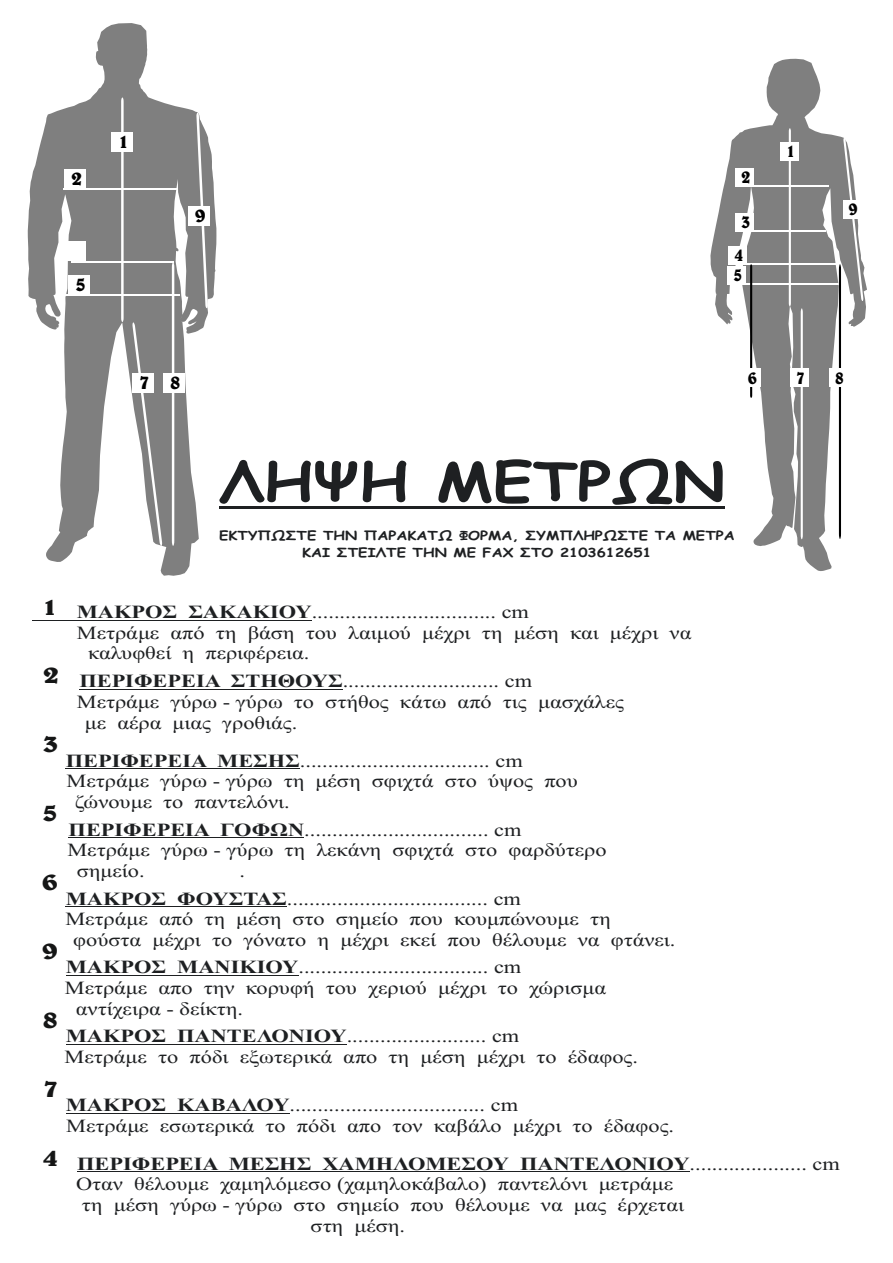
<style>
.page{position:relative;width:893px;height:1263px;background:#fff}
.page>*{position:absolute;margin:0;border:0;box-sizing:border-box;transform-origin:0 0}
.t1{font:700 53.25px "Comic Sans MS";color:#1e2022;scale:1.2 1}
.t2{font:700 25.65px "Belwe BT";color:#151616;scale:1.2 1}
.t3{font:700 25.65px "Belwe BT";color:#151616;scale:1.21 1}
.t4{font:700 20.7px "Belwe BT";color:#000}
.t5{font:700 19.2px/20px "Belwe BT";color:#000;scale:.91 1}
.t6{font:18.6px/20.5px "Times New Roman";color:#1e2022;scale:1.2 1}
.t7{font:700 18.6px "Times New Roman";color:#1e2022;scale:1.2 1}
.t8{font:700 12.45px/17.4px "Comic Sans MS";color:#1e2022;text-align:center;scale:1.2 1}
.s1{font-weight:700}
.s2{font-weight:400}
</style>
<div class="page">
<hr style="left:66px;top:906px;width:221px;height:1px;background:#1e2022">
<hr style="left:66px;top:975px;width:232px;height:1px;background:#1e2022">
<hr style="left:66px;top:1044px;width:281px;height:1px;background:#1e2022">
<hr style="left:66px;top:1113px;width:224px;height:1px;background:#1e2022">
<hr style="left:69px;top:837px;width:235px;height:1px;background:#1e2022">
<hr style="left:66px;top:768px;width:234px;height:1px;background:#1e2022">
<hr style="left:32px;top:620px;width:280px;height:1px;background:#1e2022">
<hr style="left:79px;top:689px;width:264px;height:1px;background:#1e2022">
<hr style="left:77px;top:1171px;width:613px;height:1px;background:#1e2022">
<hr style="left:220px;top:506px;width:505px;height:2px;background:#1e2022">
<img style="left:710px;top:59px;width:157px;height:512px">
<hr style="left:752px;top:230px;width:73px;height:2px;background:#fff">
<hr style="left:751px;top:185px;width:78px;height:2px;background:#fff">
<hr style="left:729px;top:263px;width:107px;height:2px;background:#fff">
<hr style="left:729px;top:284px;width:110px;height:1px;background:#fff">
<svg style="left:789px;top:128px;width:2px;height:178px"></svg>
<svg style="left:801px;top:308px;width:2px;height:231px"></svg>
<svg style="left:750px;top:264px;width:2px;height:134px"></svg>
<svg style="left:839px;top:138px;width:24px;height:401px"></svg>
<div style="left:780px;top:142px;width:19px;height:19px;background:#fff"></div>
<div style="left:735px;top:168px;width:19px;height:18px;background:#fff"></div>
<div style="left:742px;top:369px;width:19px;height:18px;background:#fff"></div>
<div style="left:790px;top:369px;width:19px;height:18px;background:#fff"></div>
<div style="left:829px;top:369px;width:19px;height:18px;background:#fff"></div>
<div style="left:843px;top:200px;width:18px;height:18px;background:#fff"></div>
<div style="left:728px;top:246px;width:19px;height:19px;background:#fff"></div>
<div style="left:727px;top:266px;width:19px;height:19px;background:#fff"></div>
<div style="left:735px;top:213px;width:19px;height:19px;background:#fff"></div>
<img style="left:28px;top:23px;width:188px;height:553px">
<hr style="left:71px;top:261px;width:103px;height:1px;background:#fff">
<hr style="left:64px;top:188px;width:114px;height:2px;background:#fff">
<hr style="left:65px;top:294px;width:114px;height:2px;background:#fff">
<svg style="left:121px;top:97px;width:3px;height:225px"></svg>
<svg style="left:172px;top:262px;width:2px;height:284px"></svg>
<svg style="left:132px;top:322px;width:30px;height:224px"></svg>
<svg style="left:196px;top:113px;width:12px;height:195px"></svg>
<div style="left:111px;top:132px;width:22px;height:20px;background:#fff"></div>
<div style="left:64px;top:169px;width:22px;height:20px;background:#fff"></div>
<div style="left:132px;top:373px;width:22px;height:19px;background:#fff"></div>
<div style="left:188px;top:206px;width:22px;height:20px;background:#fff"></div>
<div style="left:163px;top:373px;width:22px;height:19px;background:#fff"></div>
<div style="left:68px;top:275px;width:22px;height:20px;background:#fff"></div>
<div style="left:64px;top:242px;width:22px;height:19px;background:#fff"></div>
<p class="t4" style="left:71px;top:169px;width:12px">2</p>
<p class="t4" style="left:118px;top:132px;width:12px">1</p>
<p class="t4" style="left:75px;top:276px;width:12px">5</p>
<p class="t4" style="left:195px;top:207px;width:12px">9</p>
<p class="t5" style="left:741px;top:168px;width:12px">2</p>
<p class="t5" style="left:741px;top:213px;width:12px">3</p>
<p class="t5" style="left:733px;top:246px;width:13px">4<br>5</p>
<p class="t5" style="left:786px;top:142px;width:12px">1</p>
<p class="t5" style="left:849px;top:200px;width:12px">9</p>
<p class="t4" style="left:139px;top:373px;width:12px">7</p>
<p class="t4" style="left:170px;top:373px;width:12px">8</p>
<p class="t5" style="left:748px;top:369px;width:12px">6</p>
<p class="t5" style="left:796px;top:369px;width:12px">7</p>
<p class="t5" style="left:835px;top:369px;width:12px">8</p>
<h2 class="t2" style="left:42px;top:596px;width:15px">1</h2>
<h2 class="t2" style="left:43px;top:664px;width:15px">2</h2>
<h1 class="t1" style="left:220px;top:458px;width:423px">ΛΗΨΗ ΜΕΤΡΩΝ</h1>
<p class="t8" style="left:219px;top:528px;width:431px">ΕΚΤΥΠΩΣΤΕ ΤΗΝ ΠΑΡΑΚΑΤΩ ΦΟΡΜΑ, ΣΥΜΠΛΗΡΩΣΤΕ ΤΑ ΜΕΤΡΑ<br>ΚΑΙ ΣΤΕΙΛΤΕ ΤΗΝ ΜΕ FAX ΣΤΟ 2103612651</p>
<p class="t6" style="left:77px;top:603px;width:378px"><span class="s1">ΜΑΚΡΟΣ ΣΑΚΑΚΙΟΥ</span>................................. cm</p>
<p class="t6" style="left:77px;top:624px;width:514px">Μετράμε από τη βάση του λαιμού μέχρι τη μέση και μέχρι να</p>
<p class="t6" style="left:88px;top:645px;width:186px">καλυφθεί η περιφέρεια.</p>
<p class="t6" style="left:79px;top:673px;width:379px"><span class="s1">ΠΕΡΙΦΕΡΕΙΑ ΣΤΗΘΟΥΣ</span>............................ cm</p>
<p class="t6" style="left:77px;top:693px;width:457px">Μετράμε γύρω - γύρω το στήθος κάτω από τις μασχάλες</p>
<p class="t6" style="left:85px;top:714px;width:179px">με αέρα μιας γροθιάς.</p>
<h2 class="t2" style="left:42px;top:733px;width:15px">3</h2>
<p class="t6" style="left:66px;top:752px;width:382px"><span class="s1">ΠΕΡΙΦΕΡΕΙΑ ΜΕΣΗΣ</span>.................................. cm</p>
<p class="t6" style="left:67px;top:772px;width:428px">Μετράμε γύρω - γύρω τη μέση σφιχτά στο ύψος που</p>
<p class="t6" style="left:75px;top:793px;width:180px">ζώνουμε το παντελόνι.</p>
<h2 class="t3" style="left:42px;top:801px;width:15px">5</h2>
<p class="t6" style="left:69px;top:821px;width:379px"><span class="s1">ΠΕΡΙΦΕΡΕΙΑ ΓΟΦΩΝ</span>................................. cm</p>
<p class="t6" style="left:67px;top:841px;width:451px">Μετράμε γύρω - γύρω τη λεκάνη σφιχτά στο φαρδύτερο</p>
<p class="t6" style="left:77px;top:862px;width:58px">σημείο.</p>
<p class="t6" style="left:240px;top:862px;width:6px">.</p>
<h2 class="t2" style="left:42px;top:870px;width:15px">6</h2>
<p class="t6" style="left:66px;top:890px;width:381px"><span class="s1">ΜΑΚΡΟΣ ΦΟΥΣΤΑΣ</span>.................................... cm</p>
<p class="t6" style="left:65px;top:910px;width:456px">Μετράμε από τη μέση στο σημείο που κουμπώνουμε τη</p>
<p class="t6" style="left:73px;top:931px;width:503px">φούστα μέχρι το γόνατο η μέχρι εκεί που θέλουμε να φτάνει.</p>
<p class="t6" style="left:66px;top:959px;width:381px"><span class="s1">ΜΑΚΡΟΣ ΜΑΝΙΚΙΟΥ</span>.................................. cm</p>
<p class="t6" style="left:65px;top:979px;width:453px">Μετράμε απο την κορυφή του χεριού μέχρι το χώρισμα</p>
<p class="t6" style="left:76px;top:1000px;width:141px">αντίχειρα - δείκτη.</p>
<p class="t6" style="left:65px;top:1027px;width:479px"><span class="s1">ΜΑΚΡΟΣ ΠΑΝΤΕΛΟΝΙΟΥ</span>......................... cm<br>Μετράμε το πόδι εξωτερικά απο τη μέση μέχρι το έδαφος.</p>
<p class="t6" style="left:66px;top:1097px;width:508px"><span class="s1">ΜΑΚΡΟΣ ΚΑΒΑΛΟΥ</span>................................... cm<br>Μετράμε εσωτερικά το πόδι απο τον καβάλο μέχρι το έδαφος.</p>
<h2 class="t2" style="left:42px;top:939px;width:15px">9</h2>
<h2 class="t2" style="left:42px;top:1008px;width:15px">8</h2>
<h2 class="t2" style="left:43px;top:1077px;width:15px">7</h2>
<p class="t7" style="left:42px;top:1157px;width:666px"><sup>4</sup> ΠΕΡΙΦΕΡΕΙΑ ΜΕΣΗΣ ΧΑΜΗΛΟΜΕΣΟΥ ΠΑΝΤΕΛΟΝΙΟΥ<span class="s2">..................... cm</span></p>
<p class="t6" style="left:76px;top:1176px;width:499px">Οταν θέλουμε χαμηλόμεσο (χαμηλοκάβαλο) παντελόνι μετράμε</p>
<p class="t6" style="left:82px;top:1196px;width:503px">τη μέση γύρω - γύρω στο σημείο που θέλουμε να μας έρχεται</p>
<p class="t6" style="left:311px;top:1217px;width:80px">στη μέση.</p>
</div>
